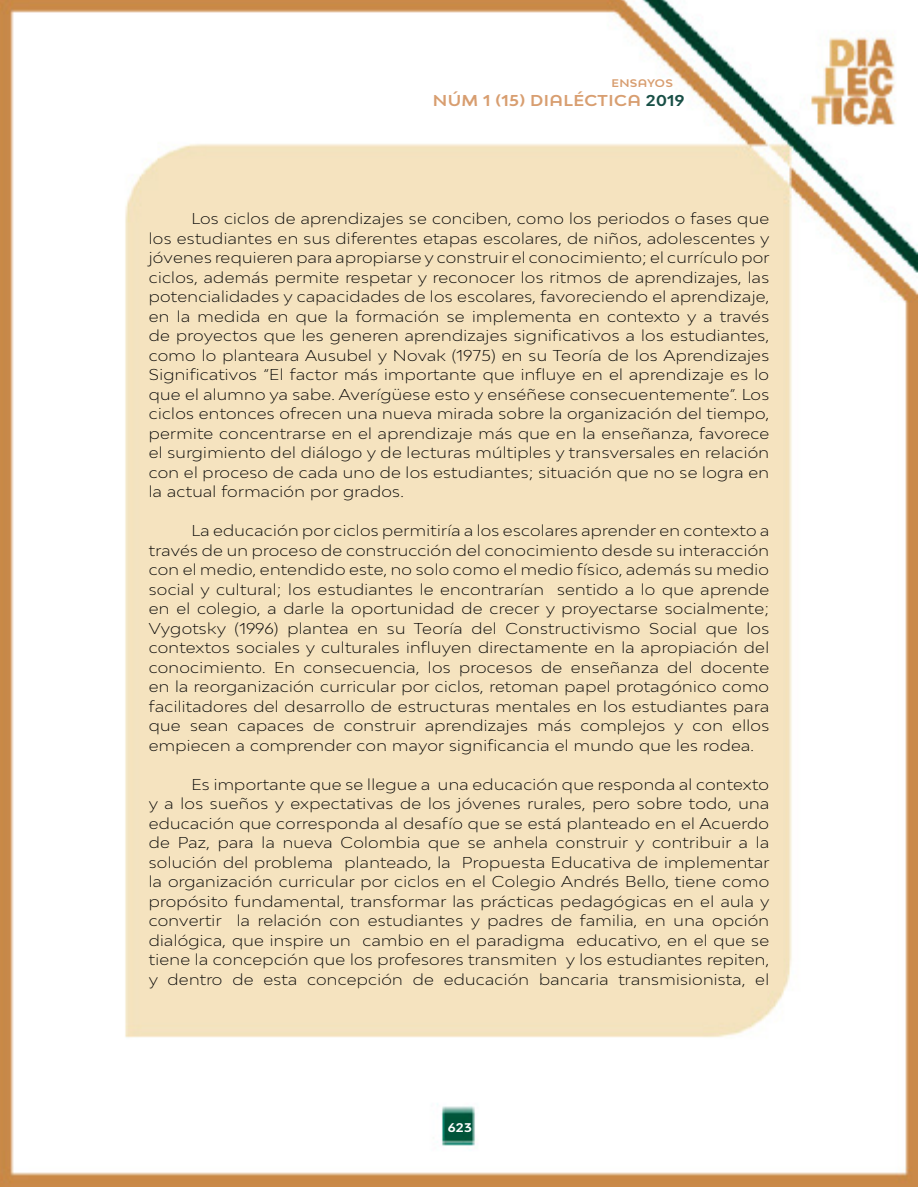
<style>
.page{position:relative;width:918px;height:1188px;background:#fff}
.page>*{position:absolute;margin:0;border:0;box-sizing:border-box;transform-origin:0 0}
.t1{font:300 expanded 15px/19.5px "Bw Modelica";letter-spacing:.02em;color:#000;text-align:justify}
.t2{font:700 expanded 15px "Bw Modelica SS01";letter-spacing:.03em;color:#d89e70}
.t3{font:700 expanded 12px "Bw Modelica SS01";color:#fff}
.t4{font:700 expanded 10.5px "Bw Modelica SS01";letter-spacing:.03em;color:#d89e70}
.s1{color:#184f46}
</style>
<div class="page">
<img style="left:0;top:0;width:918px;height:1187px">
<p class="t4" style="left:611px;top:76px;width:63px">ENSAYOS</p>
<p class="t2" style="left:433px;top:91px;width:253px">NÚM 1 (15) DIALÉCTICA <span class="s1">2019</span></p>
<p class="t1" style="left:149px;top:209px;width:622px;text-indent:43px">Los ciclos de aprendizajes se conciben, como los periodos o fases que los estudiantes en sus diferentes etapas escolares, de niños, adolescentes y jóvenes requieren para apropiarse y construir el conocimiento; el currículo por ciclos, además permite respetar y reconocer los ritmos de aprendizajes, las potencialidades y capacidades de los escolares, favoreciendo el aprendizaje, en la medida en que la formación se implementa en contexto y a través de proyectos que les generen aprendizajes significativos a los estudiantes, como lo planteara Ausubel y Novak (1975) en su Teoría de los Aprendizajes Significativos “El factor más importante que influye en el aprendizaje es lo que el alumno ya sabe. Averígüese esto y enséñese consecuentemente”. Los ciclos entonces ofrecen una nueva mirada sobre la organización del tiempo, permite concentrarse en el aprendizaje más que en la enseñanza, favorece el surgimiento del diálogo y de lecturas múltiples y transversales en relación con el proceso de cada uno de los estudiantes; situación que no se logra en la actual formación por grados.</p>
<p class="t1" style="left:149px;top:521px;width:622px;text-indent:43px">La educación por ciclos permitiría a los escolares aprender en contexto a través de un proceso de construcción del conocimiento desde su interacción con el medio, entendido este, no solo como el medio físico, además su medio social y cultural; los estudiantes le encontrarían sentido a lo que aprende en el colegio, a darle la oportunidad de crecer y proyectarse socialmente; Vygotsky (1996) plantea en su Teoría del Constructivismo Social que los contextos sociales y culturales influyen directamente en la apropiación del conocimiento. En consecuencia, los procesos de enseñanza del docente en la reorganización curricular por ciclos, retoman papel protagónico como facilitadores del desarrollo de estructuras mentales en los estudiantes para que sean capaces de construir aprendizajes más complejos y con ellos empiecen a comprender con mayor significancia el mundo que les rodea.</p>
<p class="t1" style="left:149px;top:774px;width:622px;text-indent:43px">Es importante que se llegue a una educación que responda al contexto y a los sueños y expectativas de los jóvenes rurales, pero sobre todo, una educación que corresponda al desafío que se está planteado en el Acuerdo de Paz, para la nueva Colombia que se anhela construir y contribuir a la solución del problema planteado, la Propuesta Educativa de implementar la organización curricular por ciclos en el Colegio Andrés Bello, tiene como propósito fundamental, transformar las prácticas pedagógicas en el aula y convertir la relación con estudiantes y padres de familia, en una opción dialógica, que inspire un cambio en el paradigma educativo, en el que se tiene la concepción que los profesores transmiten y los estudiantes repiten, y dentro de esta concepción de educación bancaria transmisionista, el</p>
<p class="t3" style="left:448px;top:1119px;width:26px">623</p>
</div>
